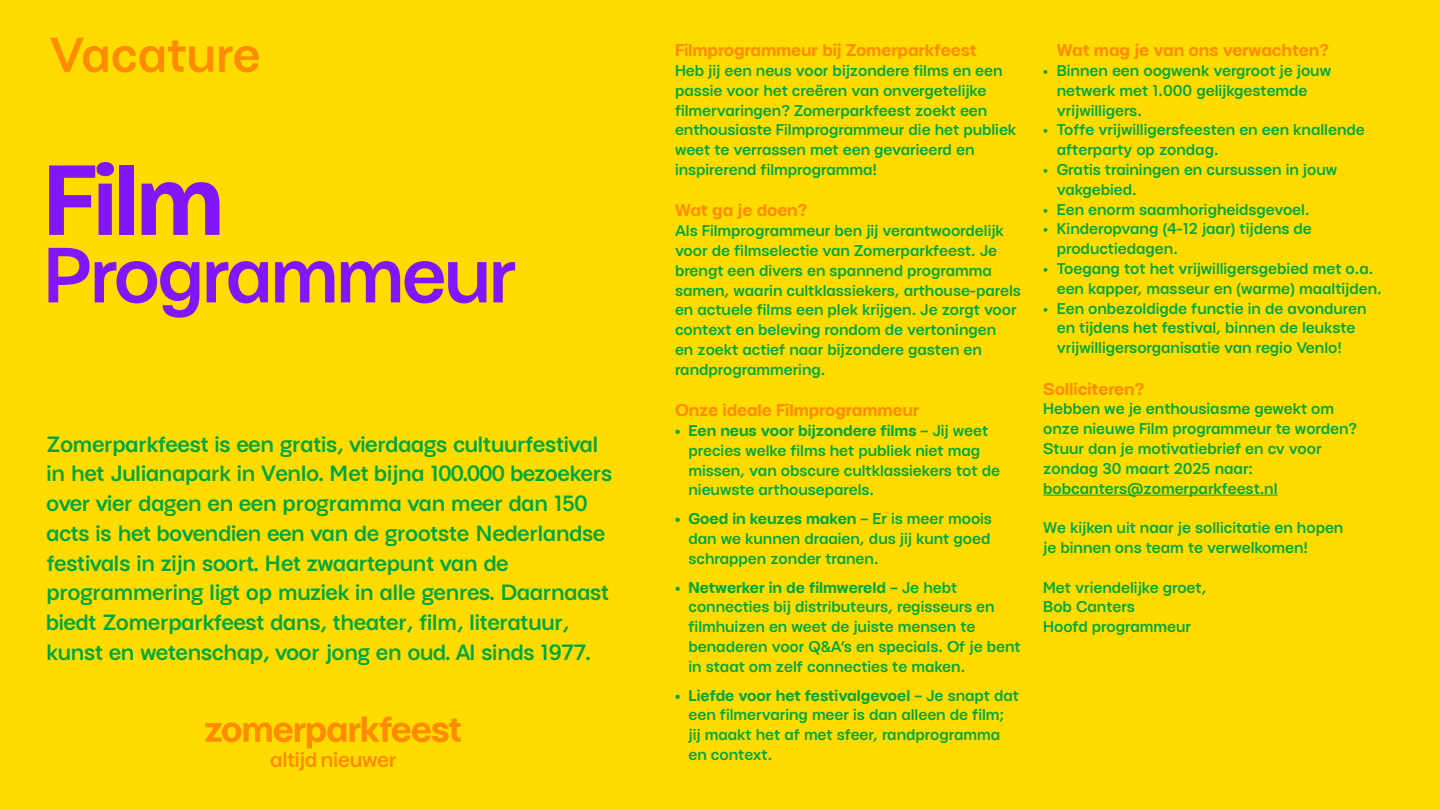
<style>
.page{position:relative;width:1440px;height:810px;background:#ffdb00}
.page>*{position:absolute;margin:0;border:0;box-sizing:border-box;transform-origin:0 0}
.broodtekst{font:700 105px "Mariupol";color:#8117f6}
.broodtekst-2{font:500 82.5px "Mariupol";letter-spacing:-.03em;color:#8117f6}
.broodtekst-3{font:500 51.75px "Mariupol";color:#ff8c00}
.broodtekst-4{font:24.75px/29.7px "Serendipity V3";color:#00a73e}
.broodtekst-5{font:700 18px "Mariupol";color:#ff8c00}
.broodtekst-6{font:500 16.5px/19.8px "Mariupol";color:#00a73e}
.s1{font-weight:700}
</style>
<div class="page">
<hr style="left:1043px;top:495px;width:235px;height:1px;background:#00a73e">
<svg style="left:205px;top:716px;width:256px;height:55px"></svg>
<p class="broodtekst-3" style="left:50px;top:24px;width:213px">Vacature</p>
<p class="broodtekst" style="left:44px;top:136px;width:182px">Film</p>
<p class="broodtekst-2" style="left:44px;top:226px;width:474px">Programmeur</p>
<p class="broodtekst-4" style="left:46px;top:429px;width:567px">Zomerparkfeest is een gratis, vierdaags cultuurfestival in het Julianapark in Venlo. Met bijna 100.000 bezoekers over vier dagen en een programma van meer dan 150 acts is het bovendien een van de grootste Nederlandse festivals in zijn soort. Het zwaartepunt van de programmering ligt op muziek in alle genres. Daarnaast biedt Zomerparkfeest dans, theater, film, literatuur, kunst en wetenschap, voor jong en oud. Al sinds 1977.</p>
<p class="broodtekst-5" style="left:675px;top:39px;width:303px">Filmprogrammeur bij Zomerparkfeest</p>
<p class="broodtekst-6" style="left:675px;top:60px;width:343px">Heb jij een neus voor bijzondere films en een passie voor het creëren van onvergetelijke filmervaringen? Zomerparkfeest zoekt een enthousiaste Filmprogrammeur die het publiek weet te verrassen met een gevarieerd en inspirerend filmprogramma!</p>
<p class="broodtekst-5" style="left:675px;top:199px;width:134px">Wat ga je doen?</p>
<p class="broodtekst-6" style="left:675px;top:220px;width:347px">Als Filmprogrammeur ben jij verantwoordelijk voor de filmselectie van Zomerparkfeest. Je brengt een divers en spannend programma samen, waarin cultklassiekers, arthouse-parels en actuele films een plek krijgen. Je zorgt voor context en beleving rondom de vertoningen<br>en zoekt actief naar bijzondere gasten en randprogrammering.</p>
<p class="broodtekst-5" style="left:675px;top:399px;width:246px">Onze ideale Filmprogrammeur</p>
<p class="broodtekst-6" style="left:688px;top:420px;width:313px;text-indent:-14px"><span class="s1">• Een neus voor bijzondere films</span> – Jij weet precies welke films het publiek niet mag missen, van obscure cultklassiekers tot de nieuwste arthouseparels.</p>
<p class="broodtekst-6" style="left:688px;top:508px;width:305px;text-align:justify;text-indent:-14px"><span class="s1">• Goed in keuzes maken</span> – Er is meer moois dan we kunnen draaien, dus jij kunt goed schrappen zonder tranen.</p>
<p class="broodtekst-6" style="left:688px;top:577px;width:334px;text-indent:-14px"><span class="s1">• Netwerker in de filmwereld</span> – Je hebt connecties bij distributeurs, regisseurs en filmhuizen en weet de juiste mensen te benaderen voor Q&amp;A’s en specials. Of je bent in staat om zelf connecties te maken.</p>
<p class="broodtekst-6" style="left:688px;top:685px;width:332px;text-indent:-14px"><span class="s1">• Liefde voor het festivalgevoel</span> – Je snapt dat een filmervaring meer is dan alleen de film; jij maakt het af met sfeer, randprogramma en context.</p>
<p class="broodtekst-5" style="left:1057px;top:39px;width:274px">Wat mag je van ons verwachten?</p>
<p class="broodtekst-6" style="left:1057px;top:60px;width:276px;text-indent:-14px">• Binnen een oogwenk vergroot je jouw netwerk met 1.000 gelijkgestemde vrijwilligers.</p>
<p class="broodtekst-6" style="left:1057px;top:120px;width:310px;text-indent:-14px">• Toffe vrijwilligersfeesten en een knallende afterparty op zondag.</p>
<p class="broodtekst-6" style="left:1057px;top:159px;width:282px;text-indent:-14px">• Gratis trainingen en cursussen in jouw vakgebied.</p>
<p class="broodtekst-6" style="left:1043px;top:199px;width:268px">• Een enorm saamhorigheidsgevoel.</p>
<p class="broodtekst-6" style="left:1057px;top:219px;width:257px;text-indent:-14px">• Kinderopvang (4-12 jaar) tijdens de productiedagen.</p>
<p class="broodtekst-6" style="left:1057px;top:258px;width:326px;text-indent:-14px">• Toegang tot het vrijwilligersgebied met o.a. een kapper, masseur en (warme) maaltijden.</p>
<p class="broodtekst-6" style="left:1057px;top:298px;width:311px;text-indent:-14px">• Een onbezoldigde functie in de avonduren en tijdens het festival, binnen de leukste vrijwilligersorganisatie van regio Venlo!</p>
<p class="broodtekst-5" style="left:1043px;top:378px;width:102px">Solliciteren?</p>
<p class="broodtekst-6" style="left:1043px;top:399px;width:315px">Hebben we je enthousiasme gewekt om onze nieuwe Film programmeur te worden?<br>Stuur dan je motivatiebrief en cv voor</p>
<p class="broodtekst-6" style="left:1043px;top:458px;width:236px">zondag 30 maart 2025 naar: bobcanters@zomerparkfeest.nl</p>
<p class="broodtekst-6" style="left:1043px;top:517px;width:302px">We kijken uit naar je sollicitatie en hopen je binnen ons team te verwelkomen!</p>
<p class="broodtekst-6" style="left:1043px;top:577px;width:165px">Met vriendelijke groet,</p>
<p class="broodtekst-6" style="left:1043px;top:597px;width:93px">Bob Canters</p>
<p class="broodtekst-6" style="left:1043px;top:616px;width:149px">Hoofd programmeur</p>
</div>
